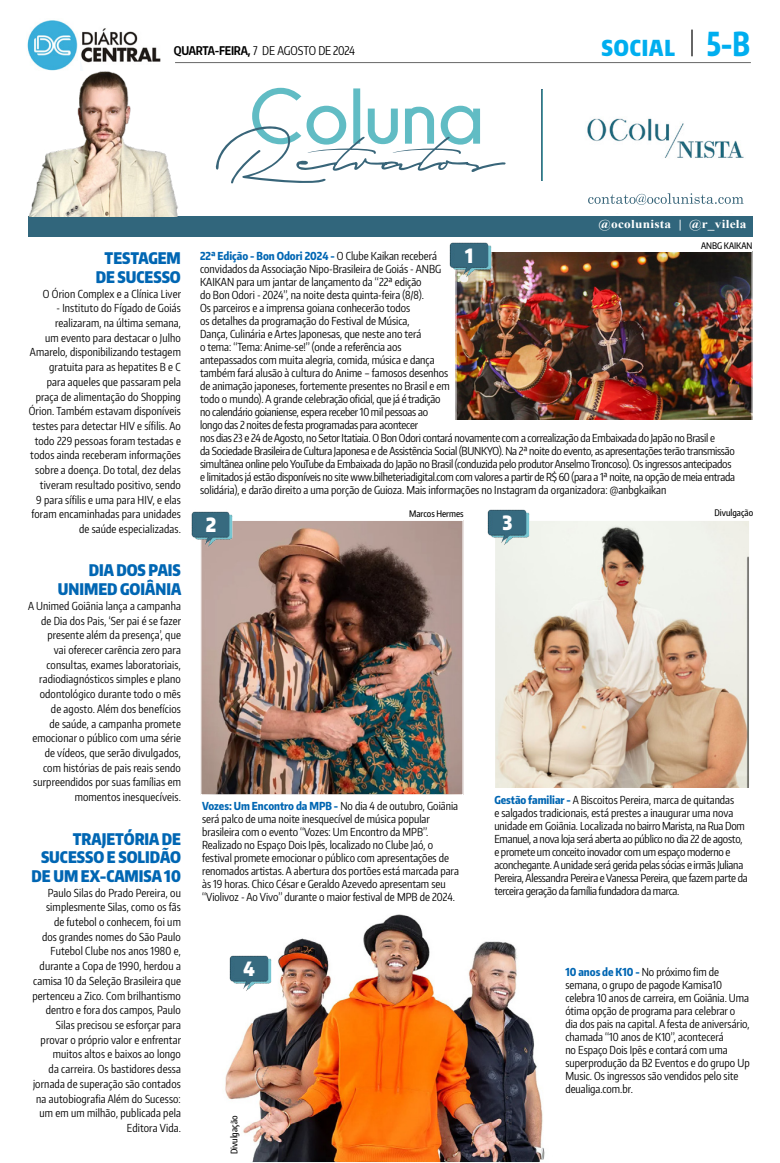
<style>
.page{position:relative;width:780px;height:1163px;background:#fff}
.page>*{position:absolute;margin:0;border:0;box-sizing:border-box;transform-origin:0 0}
.t1{font:900 22px "Encode Sans Compressed";letter-spacing:.04em;color:#00aeef}
.t2{font:900 19.7px "Encode Sans Narrow";color:#fff;scale:.87 1}
.t3{font:900 16px/18.7px "Encode Sans Compressed";color:#0066b3;text-align:right}
.t4{font:700 12px "Encode Sans Compressed";letter-spacing:-.02em;color:#000}
.t5{font:700 12px "Times New Roman";letter-spacing:.02em;color:#fff;scale:1.11 1}
.t6{font:12px "Encode Sans Compressed";letter-spacing:-.02em;color:#000}
.t7{font:11px/14.7px "Encode Sans Compressed";color:#000;text-align:right}
.t8{font:11px/13px "Encode Sans Compressed";letter-spacing:-.02em;color:#000}
.t9{font:500 9px "Encode Sans Compressed";color:#000}
.s1{font-weight:400}
.s2{font-weight:800;font-size:33px}
.s3{font-weight:800;color:#0066b3}
</style>
<div class="page">
<hr style="left:175px;top:62px;width:575px;height:1px;background:#000">
<hr style="left:691px;top:30px;width:2px;height:26px;background:#000">
<img style="left:496px;top:522px;width:251px;height:264px">
<div style="left:493px;top:519px;width:257px;height:270px;border:2px solid #fff"></div>
<img style="left:457px;top:253px;width:293px;height:166px">
<div style="left:455px;top:251px;width:297px;height:172px;border:1px solid #fff"></div>
<img style="left:202px;top:521px;width:259px;height:272px">
<div style="left:200px;top:519px;width:263px;height:276px;border:1px solid #fff"></div>
<img style="left:225px;top:914px;width:320px;height:246px">
<div style="left:199px;top:907px;width:359px;height:255px;border:1px solid #fff"></div>
<img style="left:449px;top:242px;width:43px;height:38px">
<img style="left:191px;top:511px;width:43px;height:38px">
<img style="left:227px;top:952px;width:45px;height:41px">
<img style="left:487px;top:509px;width:43px;height:39px">
<img style="left:195px;top:87px;width:558px;height:130px">
<img style="left:541px;top:89px;width:2px;height:92px">
<div style="left:28px;top:217px;width:725px;height:20px;background:#31667c"></div>
<img style="left:28px;top:70px;width:160px;height:147px">
<img style="left:81px;top:28px;width:80px;height:35px">
<img style="left:27px;top:20px;width:52px;height:51px">
<p class="t4" style="left:174px;top:43px;width:111px">QUARTA-FEIRA, <span class="s1">7 de agosto</span></p>
<p class="t6" style="left:318px;top:43px;width:38px">DE 2024</p>
<p class="t1" style="left:601px;top:33px;width:150px">SOCIAL <span class="s2">5-B</span></p>
<p class="t5" style="left:598px;top:215px;width:135px">@ocolunista | @r_vilela</p>
<p class="t3" style="left:96px;top:248px;width:87px;text-align:center">TESTAGEM<br>DE SUCESSO</p>
<p class="t7" style="left:43px;top:286px;width:140px">O Órion Complex e a Clínica Liver</p>
<p class="t7" style="left:29px;top:300px;width:153px">- Instituto do Fígado de Goiás realizaram, na última semana,<br>um evento para destacar o Julho Amarelo, disponibilizando testagem gratuita para as hepatites B e C para aqueles que passaram pela praça de alimentação do Shopping Órion. Também estavam disponíveis testes para detectar HIV e sífilis. Ao todo 229 pessoas foram testadas e todos ainda receberam informações sobre a doença. Do total, dez delas tiveram resultado positivo, sendo<br>9 para sífilis e uma para HIV, e elas foram encaminhadas para unidades de saúde especializadas.</p>
<p class="t3" style="left:58px;top:560px;width:125px">DIA DOS PAIS<br>UNIMED GOIÂNIA</p>
<p class="t7" style="left:28px;top:598px;width:154px">A Unimed Goiânia lança a campanha de Dia dos Pais, ‘Ser pai é se fazer presente além da presença’, que<br>vai oferecer carência zero para consultas, exames laboratoriais, radiodiagnósticos simples e plano odontológico durante todo o mês de agosto. Além dos benefícios<br>de saúde, a campanha promete emocionar o público com uma série de vídeos, que serão divulgados, com histórias de pais reais sendo surpreendidos por suas famílias em momentos inesquecíveis.</p>
<p class="t3" style="left:32px;top:828px;width:151px">TRAJETÓRIA DE<br>SUCESSO E SOLIDÃO<br>DE UM EX-CAMISA 10</p>
<p class="t7" style="left:32px;top:884px;width:150px">Paulo Silas do Prado Pereira, ou simplesmente Silas, como os fãs<br>de futebol o conhecem, foi um<br>dos grandes nomes do São Paulo<br>Futebol Clube nos anos 1980 e, durante a Copa de 1990, herdou a camisa 10 da Seleção Brasileira que pertenceu a Zico. Com brilhantismo dentro e fora dos campos, Paulo<br>Silas precisou se esforçar para provar o próprio valor e enfrentar muitos altos e baixos ao longo<br>da carreira. Os bastidores dessa jornada de superação são contados na autobiografia Além do Sucesso: um em um milhão, publicada pela<br>Editora Vida.</p>
<p class="t9" style="left:701px;top:239px;width:53px">ANBG KAIKAN</p>
<p class="t2" style="left:465px;top:242px;width:11px">1</p>
<p class="t8" style="left:200px;top:249px;width:536px"><span class="s3">22ª Edição - Bon Odori 2024 -</span> O Clube Kaikan receberá<br>convidados da Associação Nipo-Brasileira de Goiás - ANBG<br>KAIKAN para um jantar de lançamento da “22ª edição<br>do Bon Odori - 2024”, na noite desta quinta-feira (8/8).<br>Os parceiros e a imprensa goiana conhecerão todos<br>os detalhes da programação do Festival de Música,<br>Dança, Culinária e Artes Japonesas, que neste ano terá<br>o tema: “Tema: Anime-se!” (onde a referência aos<br>antepassados com muita alegria, comida, música e dança<br>também fará alusão à cultura do Anime – famosos desenhos<br>de animação japoneses, fortemente presentes no Brasil e em<br>todo o mundo). A grande celebração oficial, que já é tradição<br>no calendário goianiense, espera receber 10 mil pessoas ao<br>longo das 2 noites de festa programadas para acontecer<br>nos dias 23 e 24 de Agosto, no Setor Itatiaia. O Bon Odori contará novamente com a correalização da Embaixada do Japão no Brasil e<br>da Sociedade Brasileira de Cultura Japonesa e de Assistência Social (BUNKYO). Na 2ª noite do evento, as apresentações terão transmissão simultânea online pelo YouTube da Embaixada do Japão no Brasil (conduzida pelo produtor Anselmo Troncoso). Os ingressos antecipados e limitados já estão disponíveis no site www.bilheteriadigital.com com valores a partir de R$ 60 (para a 1ª noite, na opção de meia entrada solidária), e darão direito a uma porção de Guioza. Mais informações no Instagram da organizadora: @anbgkaikan</p>
<p class="t2" style="left:206px;top:511px;width:14px">2</p>
<p class="t9" style="left:409px;top:507px;width:56px">Marcos Hermes</p>
<p class="t9" style="left:714px;top:506px;width:40px">Divulgação</p>
<p class="t2" style="left:502px;top:510px;width:13px">3</p>
<p class="t7" style="left:202px;top:798px;width:258px;line-height:13px;text-align:left"><span class="s3">Vozes: Um Encontro da MPB -</span> No dia 4 de outubro, Goiânia será palco de uma noite inesquecível de música popular brasileira com o evento “Vozes: Um Encontro da MPB”.<br>Realizado no Espaço Dois Ipês, localizado no Clube Jaó, o festival promete emocionar o público com apresentações de renomados artistas. A abertura dos portões está marcada para às 19 horas. Chico César e Geraldo Azevedo apresentam seu “Violivoz - Ao Vivo” durante o maior festival de MPB de 2024.</p>
<p class="t2" style="left:243px;top:955px;width:15px">4</p>
<p class="t9" style="left:228px;top:1154px;width:40px;rotate:-90deg">Divulgação</p>
<p class="t8" style="left:494px;top:792px;width:255px"><span class="s3">Gestão familiar -</span> A Biscoitos Pereira, marca de quitandas<br>e salgados tradicionais, está prestes a inaugurar uma nova unidade em Goiânia. Localizada no bairro Marista, na Rua Dom Emanuel, a nova loja será aberta ao público no dia 22 de agosto, e promete um conceito inovador com um espaço moderno e aconchegante. A unidade será gerida pelas sócias e irmãs Juliana Pereira, Alessandra Pereira e Vanessa Pereira, que fazem parte da terceira geração da família fundadora da marca.</p>
<p class="t7" style="left:565px;top:965px;width:186px;line-height:13px;text-align:left"><span class="s3">10 anos de K10 -</span> No próximo fim de semana, o grupo de pagode Kamisa10 celebra 10 anos de carreira, em Goiânia. Uma ótima opção de programa para celebrar o dia dos pais na capital. A festa de aniversário, chamada “10 anos de K10”, acontecerá<br>no Espaço Dois Ipês e contará com uma superprodução da B2 Eventos e do grupo Up Music. Os ingressos são vendidos pelo site deualiga.com.br.</p>
</div>
